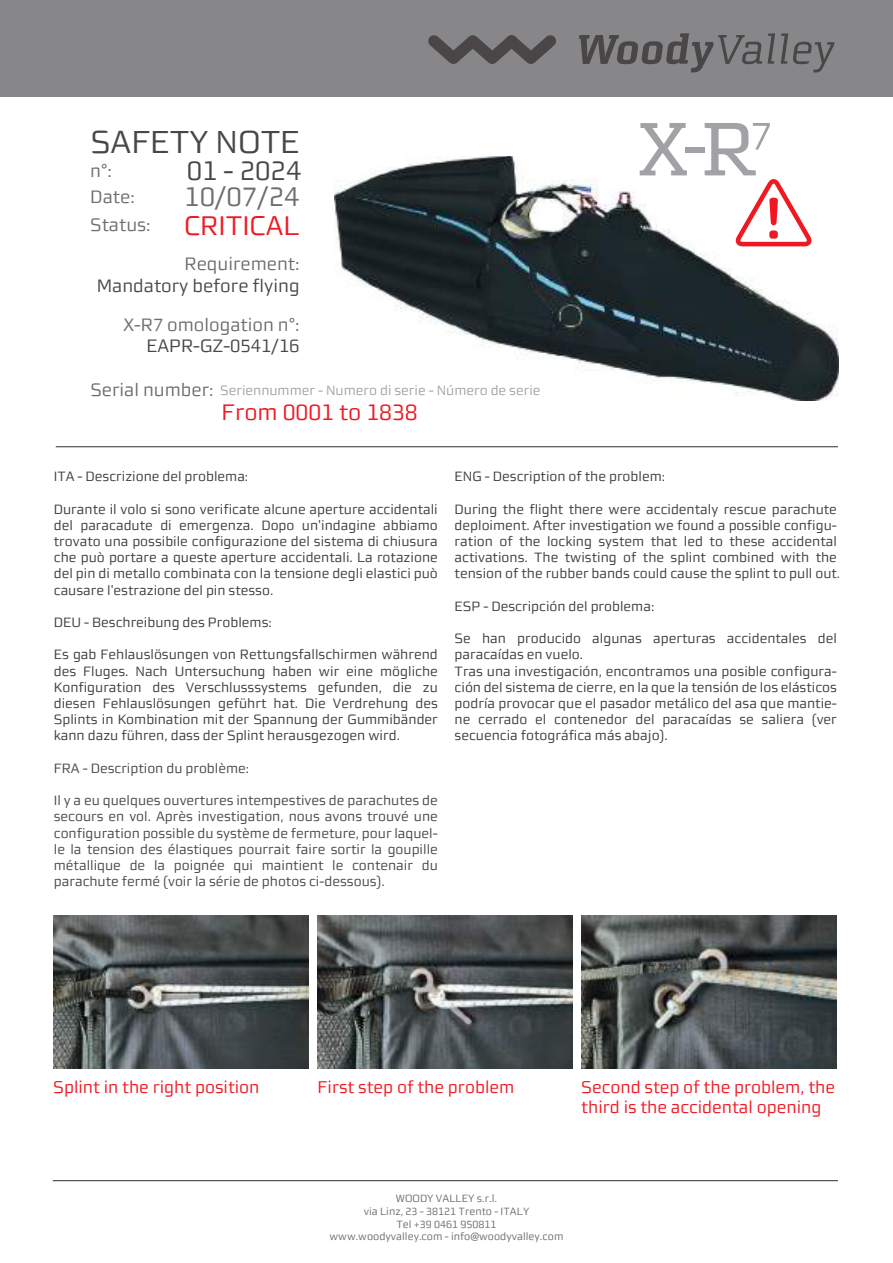
<style>
.page{position:relative;width:893px;height:1263px;background:#fff}
.page>*{position:absolute;margin:0;border:0;box-sizing:border-box;transform-origin:0 0}
.t1{font:31.8px "Morgan Sans Lining";color:#4a4647}
.t2{font:27px/29.2px "Morgan Sans Lining";color:#6f6d6f;text-align:right}
.t3{font:27px "Morgan Sans Lining";color:#4a4647}
.t4{font:22.5px "Morgan Sans Lining";color:#ef1923}
.t5{font:18px "Morgan Sans Lining";color:#6f6d6f}
.t6{font:18px "Morgan Sans Lining";color:#4a4647}
.t7{font:16.95px/20.4px "Morgan Sans Lining";color:#ef1923}
.t8{font:13.5px/16.2px "Morgan Sans Lining";color:#3f3b3c;text-align:justify}
.t9{font:13.5px/16.2px "Morgan Sans Lining";color:#4a4647;text-align:justify}
.t10{font:13.5px "Morgan Sans Lining";color:#a2a3a8}
.t11{font:10.5px/12.6px "Morgan Sans Lining";color:#6f6d6f;text-align:center}
.s1{color:#ef1923}
</style>
<div class="page">
<img style="left:334px;top:156px;width:504px;height:244px">
<svg style="left:640px;top:123px;width:47px;height:52px"></svg>
<div style="left:685px;top:147px;width:20px;height:5px;background:#a2a2a6"></div>
<div style="left:0;top:0;width:893px;height:96px;background:#878789"></div>
<svg style="left:705px;top:123px;width:107px;height:123px"></svg>
<hr style="left:56px;top:446px;width:782px;height:1px;background:#4a4647">
<hr style="left:53px;top:1180px;width:785px;height:1px;background:#4a4647">
<svg style="left:579px;top:33px;width:255px;height:39px"></svg>
<svg style="left:428px;top:35px;width:128px;height:29px"></svg>
<img style="left:53px;top:916px;width:255px;height:153px">
<img style="left:317px;top:916px;width:255px;height:153px">
<img style="left:581px;top:916px;width:255px;height:153px">
<h1 class="t1" style="left:90px;top:124px;width:211px">SAFETY NOTE</h1>
<h2 class="t3" style="left:187px;top:155px;width:116px">01 - 2024</h2>
<h3 class="t5" style="left:90px;top:186px;width:46px">Date:</h3>
<h3 class="t5" style="left:90px;top:160px;width:23px">n°:</h3>
<h2 class="t2" style="left:90px;top:182px;width:211px">10/07/24<br><sup>Status:</sup> <span class="s1">CRITICAL</span></h2>
<h3 class="t5" style="left:185px;top:253px;width:117px">Requirement:</h3>
<h3 class="t6" style="left:97px;top:275px;width:204px">Mandatory before flying</h3>
<h3 class="t5" style="left:123px;top:315px;width:178px">X-R7 omologation n°:</h3>
<h3 class="t6" style="left:146px;top:336px;width:155px">EAPR-GZ-0541/16</h3>
<h3 class="t5" style="left:90px;top:379px;width:125px">Serial number:</h3>
<p class="t10" style="left:220px;top:383px;width:322px">Seriennummer - Numero di serie - Número de serie</p>
<h3 class="t4" style="left:222px;top:400px;width:198px">From 0001 to 1838</h3>
<p class="t8" style="left:54px;top:468px;width:196px">ITA - Descrizione del problema:</p>
<p class="t8" style="left:54px;top:501px;width:385px">Durante il volo si sono verificate alcune aperture accidentali del paracadute di emergenza. Dopo un'indagine abbiamo trovato una possibile configurazione del sistema di chiusura che può portare a queste aperture accidentali. La rotazione del pin di metallo combinata con la tensione degli elastici può causare l'estrazione del pin stesso.</p>
<p class="t8" style="left:54px;top:614px;width:219px">DEU - Beschreibung des Problems:</p>
<p class="t8" style="left:54px;top:647px;width:385px">Es gab Fehlauslösungen von Rettungsfallschirmen während des Fluges. Nach Untersuchung haben wir eine mögliche Konfiguration des Verschlusssystems gefunden, die zu diesen Fehlauslösungen geführt hat. Die Verdrehung des Splints in Kombination mit der Spannung der Gummibänder kann dazu führen, dass der Splint herausgezogen wird.</p>
<p class="t9" style="left:54px;top:760px;width:197px">FRA - Description du problème:</p>
<p class="t9" style="left:54px;top:792px;width:385px">Il y a eu quelques ouvertures intempestives de parachutes de secours en vol. Après investigation, nous avons trouvé une configuration possible du système de fermeture, pour laquel&shy;le la tension des élastiques pourrait faire sortir la goupille métallique de la poignée qui maintient le contenair du parachute fermé (voir la série de photos ci-dessous).</p>
<p class="t8" style="left:455px;top:468px;width:212px">ENG - Description of the problem:</p>
<p class="t8" style="left:455px;top:501px;width:387px;text-align:left">During the flight there were accidentaly rescue parachute deploiment. After investigation we found a possible configu&shy;ration of the locking system that led to these accidental activations. The twisting of the splint combined with the tension of the rubber bands could cause the splint to pull out.</p>
<p class="t8" style="left:455px;top:598px;width:201px">ESP - Descripción del problema:</p>
<p class="t8" style="left:455px;top:630px;width:384px;text-align:left">Se han producido algunas aperturas accidentales del paracaídas en vuelo.<br>Tras una investigación, encontramos una posible configura&shy;ción del sistema de cierre, en la que la tensión de los elásticos podría provocar que el pasador metálico del asa que mantie&shy;ne cerrado el contenedor del paracaídas se saliera (ver secuencia fotográfica más abajo).</p>
<p class="t7" style="left:53px;top:1077px;width:208px">Splint in the right position</p>
<p class="t7" style="left:317px;top:1077px;width:198px">First step of the problem</p>
<p class="t7" style="left:581px;top:1077px;width:255px">Second step of the problem, the third is the accidental opening</p>
<p class="t11" style="left:330px;top:1192px;width:235px">WOODY VALLEY s.r.l.<br>via Linz, 23 - 38121 Trento - ITALY<br>Tel +39 0461 950811<br>www.woodyvalley.com - info@woodyvalley.com</p>
</div>
